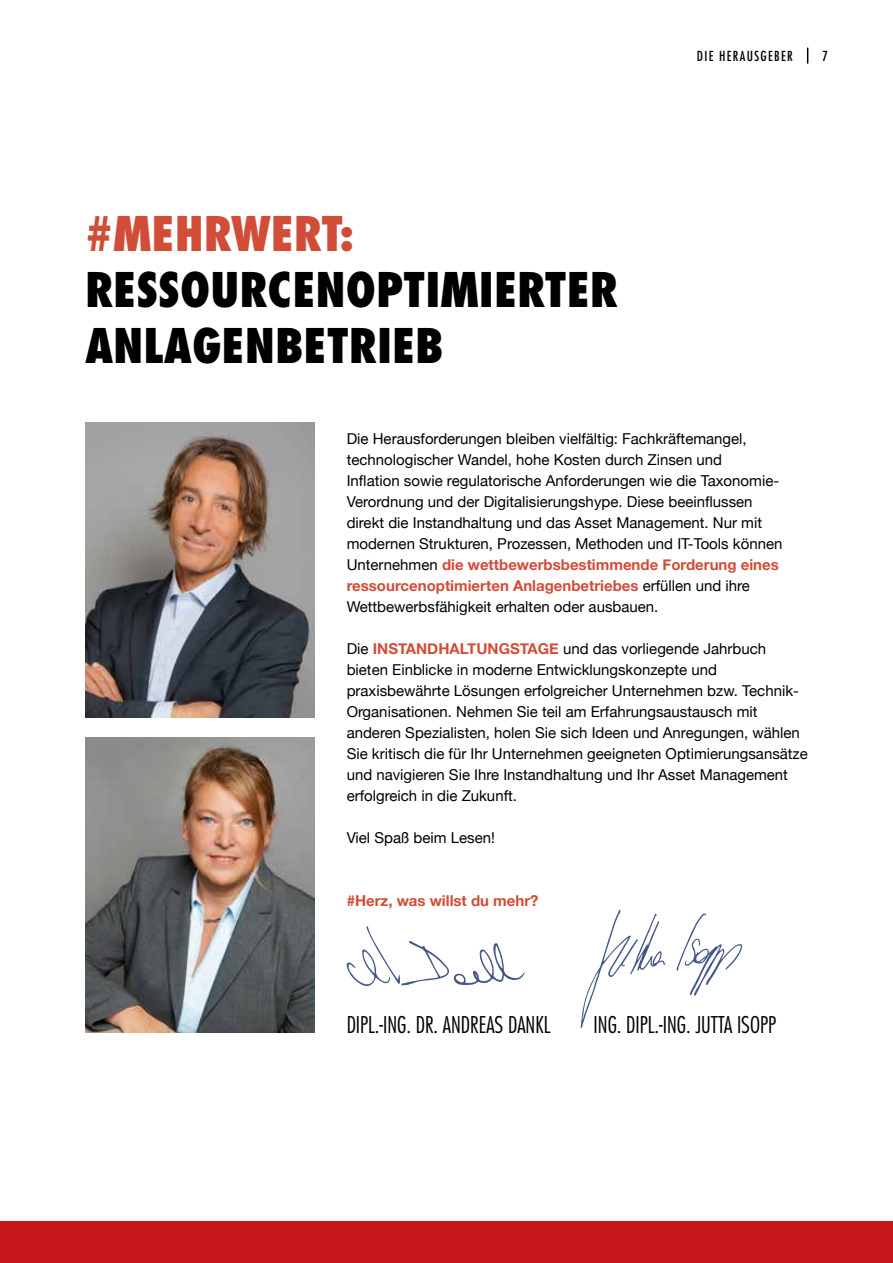
<style>
.page{position:relative;width:893px;height:1263px;background:#fff}
.page>*{position:absolute;margin:0;border:0;box-sizing:border-box;transform-origin:0 0}
.t1{font:800 condensed 46.5px/55.8px "Futura Std";color:#000}
.t2{font:800 condensed 46.5px "Futura Std";color:#d14d38}
.t3{font:300 condensed 22.5px "Futura Std";color:#000}
.t4{font:15px/21px "Helvetica Neue";color:#000}
.t5{font:700 15px "Helvetica Neue";color:#d14d38}
.t6{font:condensed 13.5px "Futura Std";letter-spacing:.1em;color:#000}
.s1{font-weight:700;color:#d14d38}
</style>
<div class="page">
<div style="left:0;top:1220px;width:893px;height:43px;background:#c7161a"></div>
<svg style="left:807px;top:48px;width:1px;height:15px"></svg>
<svg style="left:347px;top:926px;width:178px;height:60px"></svg>
<svg style="left:676px;top:913px;width:66px;height:83px"></svg>
<svg style="left:581px;top:910px;width:85px;height:118px"></svg>
<img style="left:85px;top:738px;width:229px;height:294px">
<img style="left:85px;top:423px;width:229px;height:294px">
<h1 class="t2" style="left:85px;top:205px;width:270px">#MEHRWERT:</h1>
<h1 class="t1" style="left:85px;top:261px;width:534px">RESSOURCENOPTIMIERTER<br>ANLAGENBETRIEB</h1>
<p class="t6" style="left:697px;top:48px;width:30px">DIE HERA</p>
<p class="t6" style="left:747px;top:48px;width:41px">USGEBER</p>
<p class="t6" style="left:822px;top:48px;width:7px">7</p>
<p class="t4" style="left:347px;top:429px;width:437px">Die Herausforderungen bleiben vielfältig: Fachkräftemangel, technologischer Wandel, hohe Kosten durch Zinsen und<br>Inflation sowie regulatorische Anforderungen wie die Taxonomie-Verordnung und der Digitalisierungshype. Diese beeinflussen direkt die Instandhaltung und das Asset Management. Nur mit modernen Strukturen, Prozessen, Methoden und IT-Tools können Unternehmen <span class="s1">die wettbewerbsbestimmende Forderung eines ressourcenoptimierten Anlagenbetriebes</span> erfüllen und ihre Wettbewerbsfähigkeit erhalten oder ausbauen.</p>
<p class="t4" style="left:347px;top:639px;width:463px">Die <span class="s1">INSTANDHALTUNGSTAGE</span> und das vorliegende Jahrbuch bieten Einblicke in moderne Entwicklungskonzepte und praxisbewährte Lösungen erfolgreicher Unternehmen bzw. Technik-Organisationen. Nehmen Sie teil am Erfahrungsaustausch mit anderen Spezialisten, holen Sie sich Ideen und Anregungen, wählen Sie kritisch die für Ihr Unternehmen geeigneten Optimierungsansätze und navigieren Sie Ihre Instandhaltung und Ihr Asset Management erfolgreich in die Zukunft.</p>
<p class="t4" style="left:347px;top:828px;width:150px">Viel Spaß beim Lesen!</p>
<p class="t5" style="left:347px;top:888px;width:193px">#Herz, was willst du mehr?</p>
<h2 class="t3" style="left:347px;top:1011px;width:205px">DIPL.-ING. DR. ANDREAS DANKL</h2>
<h2 class="t3" style="left:594px;top:1011px;width:184px">ING. DIPL.-ING. JUTTA ISOPP</h2>
</div>
